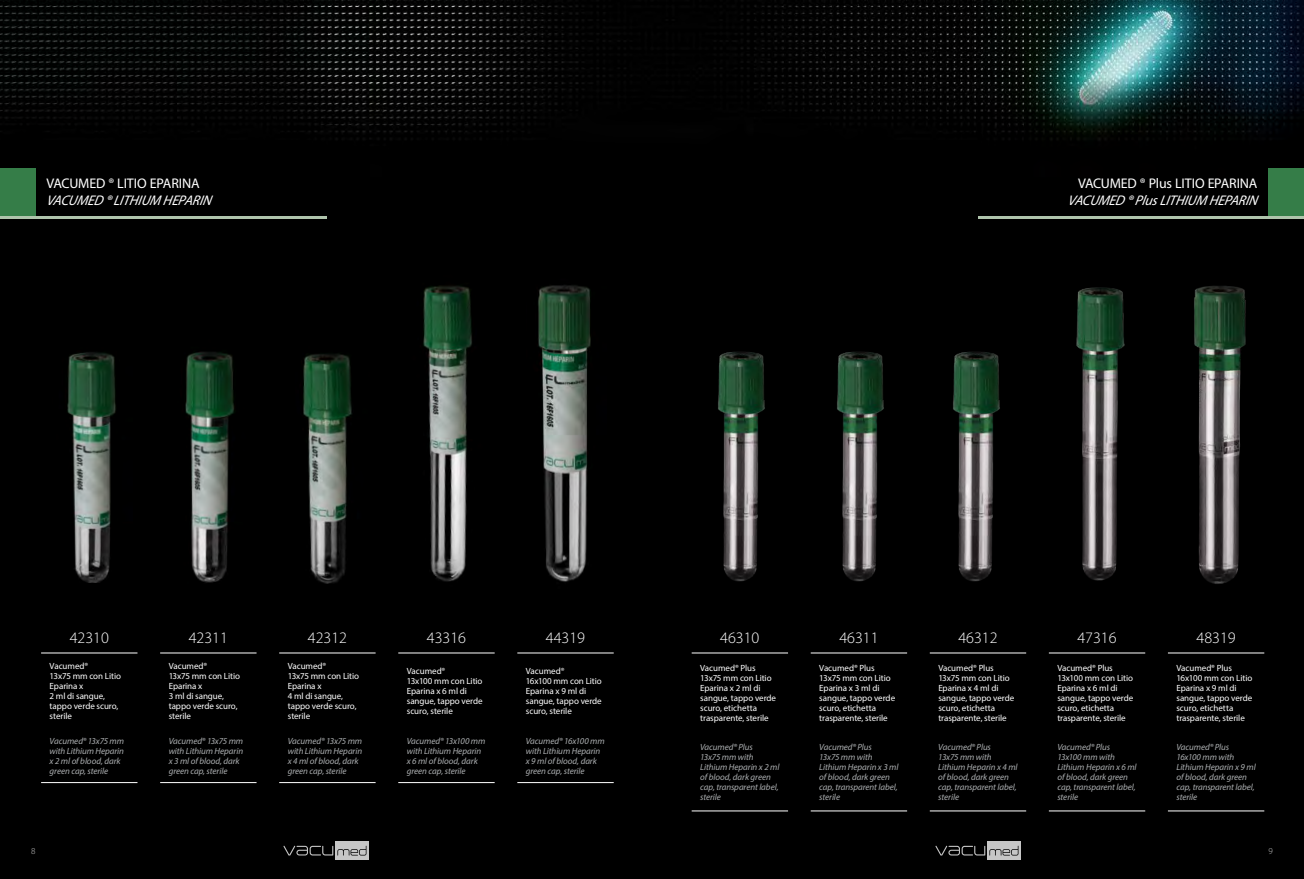
<style>
.page{position:relative;width:1304px;height:879px;background:#000}
.page>*{position:absolute;margin:0;border:0;box-sizing:border-box;transform-origin:0 0}
.t1{font:300 16.1px "Myriad Pro";color:#fff}
.t2{font:italic 14px "Myriad Pro";letter-spacing:-.03em;color:#fff}
.t3{font:14px "Myriad Pro";letter-spacing:-.015em;color:#fff}
.t4{font:9px/10px "Myriad Pro";letter-spacing:-.01em;color:#fff}
.t5{font:italic 9px/10px "Myriad Pro";letter-spacing:-.01em;color:#abaeb0}
.t6{font:300 9px "Myriad Pro";color:#c6c6c6}
</style>
<div class="page">
<div style="left:987px;top:841px;width:33px;height:19px;background:#c6c6c6"></div>
<svg style="left:935px;top:845px;width:83px;height:10px"></svg>
<div style="left:335px;top:841px;width:34px;height:19px;background:#c6c6c6"></div>
<svg style="left:283px;top:845px;width:83px;height:10px"></svg>
<img style="left:0;top:0;width:1304px;height:207px">
<hr style="left:517px;top:653px;width:97px;height:1px;background:#fff">
<hr style="left:517px;top:782px;width:97px;height:1px;background:#fff">
<hr style="left:398px;top:653px;width:97px;height:1px;background:#fff">
<hr style="left:398px;top:782px;width:97px;height:1px;background:#fff">
<hr style="left:279px;top:653px;width:97px;height:1px;background:#fff">
<hr style="left:279px;top:782px;width:97px;height:1px;background:#fff">
<hr style="left:160px;top:653px;width:97px;height:1px;background:#fff">
<hr style="left:160px;top:782px;width:97px;height:1px;background:#fff">
<hr style="left:41px;top:653px;width:96px;height:1px;background:#fff">
<hr style="left:41px;top:782px;width:96px;height:1px;background:#fff">
<img style="left:185px;top:352px;width:49px;height:231px">
<img style="left:303px;top:353px;width:49px;height:230px">
<img style="left:423px;top:285px;width:49px;height:297px">
<img style="left:67px;top:352px;width:49px;height:230px">
<img style="left:538px;top:285px;width:53px;height:297px">
<div style="left:0;top:168px;width:35px;height:49px;background:#357d48"></div>
<hr style="left:0;top:217px;width:326px;height:2px;background:#afc4ac">
<div style="left:1269px;top:168px;width:35px;height:49px;background:#357d48"></div>
<hr style="left:978px;top:217px;width:326px;height:2px;background:#afc4ac">
<hr style="left:1168px;top:653px;width:96px;height:1px;background:#fff">
<hr style="left:1168px;top:810px;width:96px;height:1px;background:#fff">
<hr style="left:1049px;top:653px;width:96px;height:1px;background:#fff">
<hr style="left:1049px;top:810px;width:96px;height:1px;background:#fff">
<hr style="left:930px;top:653px;width:96px;height:1px;background:#fff">
<hr style="left:930px;top:810px;width:96px;height:1px;background:#fff">
<hr style="left:811px;top:653px;width:96px;height:1px;background:#fff">
<hr style="left:811px;top:810px;width:96px;height:1px;background:#fff">
<hr style="left:692px;top:653px;width:96px;height:1px;background:#fff">
<hr style="left:692px;top:810px;width:96px;height:1px;background:#fff">
<img style="left:718px;top:351px;width:47px;height:231px">
<img style="left:837px;top:351px;width:47px;height:231px">
<img style="left:953px;top:351px;width:47px;height:231px">
<img style="left:1076px;top:287px;width:49px;height:294px">
<img style="left:1194px;top:286px;width:52px;height:298px">
<h2 class="t3" style="left:46px;top:175px;width:155px">VACUMED ® LITIO EPARINA</h2>
<h2 class="t2" style="left:46px;top:191px;width:170px">VACUMED ®LITHIUM HEPARIN</h2>
<h2 class="t3" style="left:1078px;top:175px;width:181px">VACUMED ® Plus LITIO EPARINA</h2>
<h2 class="t2" style="left:1068px;top:191px;width:194px">VACUMED ®PlusLITHIUM HEPARIN</h2>
<h1 class="t1" style="left:70px;top:629px;width:41px">42310</h1>
<h1 class="t1" style="left:189px;top:629px;width:41px">42311</h1>
<h1 class="t1" style="left:308px;top:629px;width:41px">42312</h1>
<h1 class="t1" style="left:427px;top:629px;width:41px">43316</h1>
<h1 class="t1" style="left:546px;top:629px;width:41px">44319</h1>
<p class="t4" style="left:50px;top:661px;width:73px">Vacumed®<br>13x75 mm con Litio<br>Eparina x<br>2 ml di sangue, tappo verde scuro, sterile</p>
<p class="t4" style="left:169px;top:661px;width:73px">Vacumed®<br>13x75 mm con Litio<br>Eparina x<br>3 ml di sangue, tappo verde scuro, sterile</p>
<p class="t4" style="left:288px;top:661px;width:73px">Vacumed®<br>13x75 mm con Litio<br>Eparina x<br>4 ml di sangue, tappo verde scuro, sterile</p>
<p class="t4" style="left:407px;top:666px;width:77px">Vacumed®<br>13x100 mm con Litio<br>Eparina x 6 ml di sangue, tappo verde scuro, sterile</p>
<p class="t4" style="left:526px;top:666px;width:77px">Vacumed®<br>16x100 mm con Litio<br>Eparina x 9 ml di sangue, tappo verde scuro, sterile</p>
<p class="t5" style="left:50px;top:736px;width:76px">Vacumed® 13x75 mm with Lithium Heparin x 2 ml of blood, dark green cap, sterile</p>
<p class="t5" style="left:169px;top:736px;width:76px">Vacumed® 13x75 mm with Lithium Heparin x 3 ml of blood, dark green cap, sterile</p>
<p class="t5" style="left:288px;top:736px;width:76px">Vacumed® 13x75 mm with Lithium Heparin x 4 ml of blood, dark green cap, sterile</p>
<p class="t5" style="left:407px;top:736px;width:80px">Vacumed® 13x100 mm with Lithium Heparin x 6 ml of blood, dark green cap, sterile</p>
<p class="t5" style="left:526px;top:736px;width:80px">Vacumed® 16x100 mm with Lithium Heparin x 9 ml of blood, dark green cap, sterile</p>
<h1 class="t1" style="left:720px;top:629px;width:41px">46310</h1>
<h1 class="t1" style="left:839px;top:629px;width:41px">46311</h1>
<h1 class="t1" style="left:958px;top:629px;width:41px">46312</h1>
<h1 class="t1" style="left:1077px;top:629px;width:41px">47316</h1>
<h1 class="t1" style="left:1196px;top:629px;width:41px">48319</h1>
<p class="t4" style="left:700px;top:663px;width:77px">Vacumed® Plus<br>13x75 mm con Litio<br>Eparina x 2 ml di sangue, tappo verde scuro, etichetta trasparente, sterile</p>
<p class="t4" style="left:819px;top:663px;width:77px">Vacumed® Plus<br>13x75 mm con Litio<br>Eparina x 3 ml di sangue, tappo verde scuro, etichetta trasparente, sterile</p>
<p class="t4" style="left:938px;top:663px;width:77px">Vacumed® Plus<br>13x75 mm con Litio<br>Eparina x 4 ml di sangue, tappo verde scuro, etichetta trasparente, sterile</p>
<p class="t4" style="left:1057px;top:663px;width:77px">Vacumed® Plus<br>13x100 mm con Litio<br>Eparina x 6 ml di sangue, tappo verde scuro, etichetta trasparente, sterile</p>
<p class="t4" style="left:1176px;top:663px;width:77px">Vacumed® Plus<br>16x100 mm con Litio<br>Eparina x 9 ml di sangue, tappo verde scuro, etichetta trasparente, sterile</p>
<p class="t5" style="left:700px;top:742px;width:81px">Vacumed® Plus<br>13x75 mm with<br>Lithium Heparin x 2 ml of blood, dark green cap, transparent label, sterile</p>
<p class="t5" style="left:819px;top:742px;width:81px">Vacumed® Plus<br>13x75 mm with<br>Lithium Heparin x 3 ml of blood, dark green cap, transparent label, sterile</p>
<p class="t5" style="left:938px;top:742px;width:81px">Vacumed® Plus<br>13x75 mm with<br>Lithium Heparin x 4 ml of blood, dark green cap, transparent label, sterile</p>
<p class="t5" style="left:1057px;top:742px;width:81px">Vacumed® Plus<br>13x100 mm with<br>Lithium Heparin x 6 ml of blood, dark green cap, transparent label, sterile</p>
<p class="t5" style="left:1176px;top:742px;width:81px">Vacumed® Plus<br>16x100 mm with<br>Lithium Heparin x 9 ml of blood, dark green cap, transparent label, sterile</p>
<p class="t6" style="left:31px;top:846px;width:6px">8</p>
<p class="t6" style="left:1269px;top:846px;width:6px">9</p>
</div>
